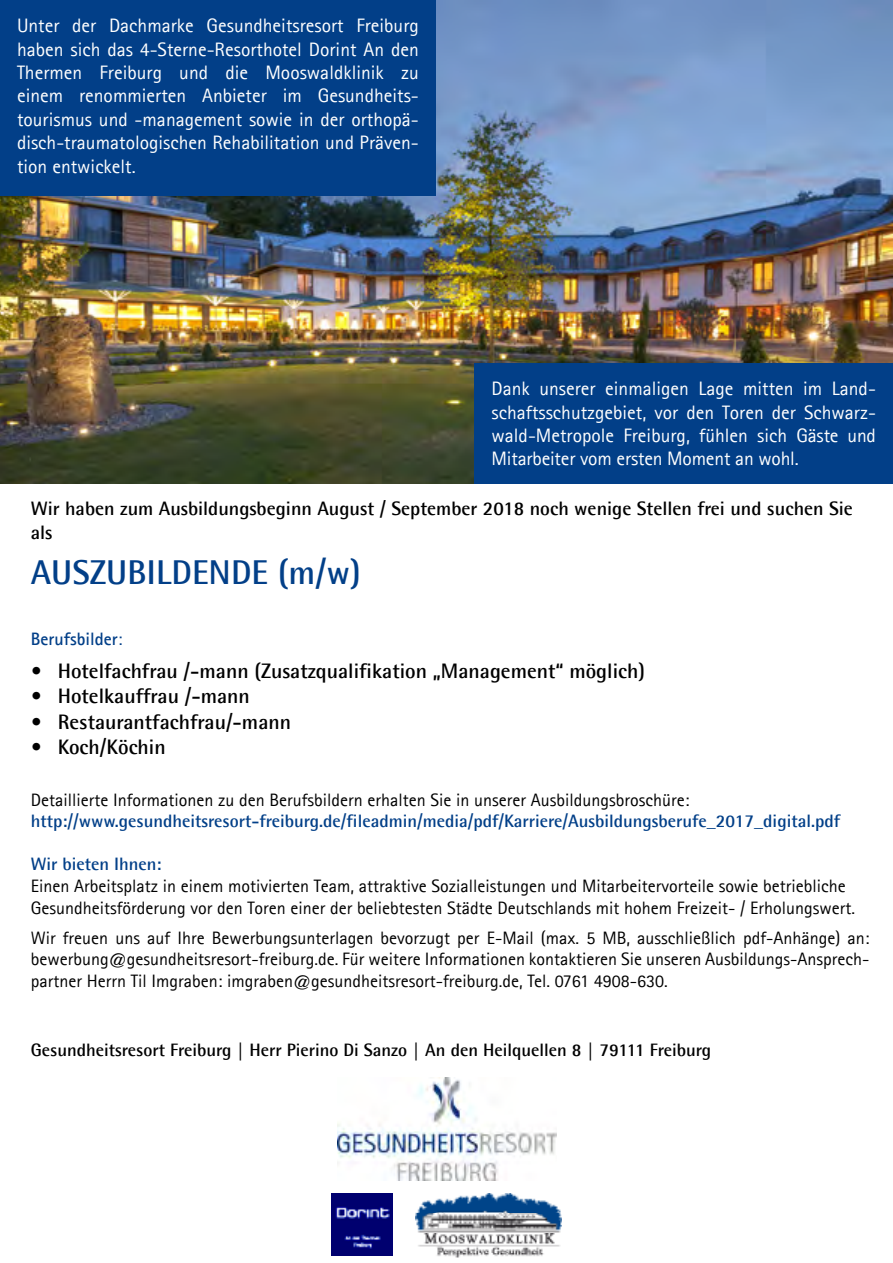
<style>
.page{position:relative;width:893px;height:1263px;background:#fff}
.page>*{position:absolute;margin:0;border:0;box-sizing:border-box;transform-origin:0 0}
.t1{font:700 34.5px "Agfa Rotis Semisans";color:#023f88}
.t2{font:700 21px "Agfa Rotis Semisans";color:#000}
.t3{font:19.5px/23.4px "Agfa Rotis Sans Serif";color:#fff;text-align:justify}
.t4{font:700 19.5px/23.4px "Agfa Rotis Semisans";color:#000}
.t5{font:18px/21.6px "Agfa Rotis Sans Serif";color:#000}
.t6{font:700 18px "Agfa Rotis Semisans";color:#023f88}
.t7{font:700 18px "Agfa Rotis Semisans";color:#000}
.t8{font:700 18px "Agfa Rotis Sans Serif";color:#023f88}
.s1{font-weight:400}
.s2{font-family:"Corporate S";font-weight:400}
</style>
<div class="page">
<img style="left:0;top:0;width:893px;height:484px">
<div style="left:475px;top:363px;width:418px;height:121px;background:#023f88"></div>
<div style="left:0;top:0;width:436px;height:196px;background:#023f88"></div>
<img style="left:337px;top:1077px;width:219px;height:103px">
<img style="left:415px;top:1193px;width:147px;height:65px">
<img style="left:332px;top:1194px;width:61px;height:61px">
<p class="t3" style="left:17px;top:14px;width:403px">Unter der Dachmarke Gesundheitsresort Freiburg haben sich das 4-Sterne-Resorthotel Dorint An den Thermen Freiburg und die Mooswaldklinik zu einem renommierten Anbieter im Gesundheits&shy;tourismus und -management sowie in der orthopä&shy;disch-traumatologischen Rehabilitation und Präven&shy;tion entwickelt.</p>
<p class="t3" style="left:492px;top:377px;width:386px">Dank unserer einmaligen Lage mitten im Land&shy;schaftsschutzgebiet, vor den Toren der Schwarz&shy;wald-Metropole Freiburg, fühlen sich Gäste und Mitarbeiter vom ersten Moment an wohl.</p>
<p class="t4" style="left:31px;top:497px;width:824px">Wir haben zum Ausbildungsbeginn August / September 2018 noch wenige Stellen frei und suchen Sie als</p>
<h1 class="t1" style="left:31px;top:551px;width:332px">AUSZUBILDENDE (m/w)</h1>
<p class="t8" style="left:31px;top:627px;width:93px">Berufsbilder<span class="s1">:</span></p>
<p class="t2" style="left:31px;top:658px;width:616px">• Hotelfachfrau /-mann (Zusatzqualifikation „Management“ möglich)</p>
<p class="t2" style="left:31px;top:683px;width:221px">• Hotelkauffrau /-mann</p>
<p class="t2" style="left:31px;top:709px;width:262px">• Restaurantfachfrau/-mann</p>
<p class="t2" style="left:31px;top:734px;width:136px">• Koch/Köchin</p>
<p class="t5" style="left:31px;top:788px;width:660px">Detaillierte Informationen zu den Berufsbildern erhalten Sie in unserer Ausbildungsbroschüre:</p>
<p class="t6" style="left:31px;top:810px;width:811px">http://www.gesundheitsresort-freiburg.de/fileadmin/media/pdf/Karriere/Ausbildungsberufe_2017_digital.pdf</p>
<p class="t6" style="left:31px;top:853px;width:132px">Wir bieten Ihnen:</p>
<p class="t5" style="left:31px;top:875px;width:826px">Einen Arbeitsplatz in einem motivierten Team, attraktive Sozialleistungen und Mitarbeitervorteile sowie betriebliche<br>Gesundheitsförderung vor den Toren einer der beliebtesten Städte Deutschlands mit hohem Freizeit- / Erholungswert.</p>
<p class="t5" style="left:31px;top:927px;width:840px;text-align:justify">Wir freuen uns auf Ihre Bewerbungsunterlagen bevorzugt per E-Mail (max. 5 MB, ausschließlich pdf-Anhänge) an: bewerbung@gesundheitsresort-freiburg.de. Für weitere Informationen kontaktieren Sie unseren Ausbildungs-Ansprech&shy;partner Herrn Til Imgraben: imgraben@gesundheitsresort-freiburg.de, Tel. 0761 4908-630.</p>
<p class="t7" style="left:31px;top:1038px;width:682px">Gesundheitsresort Freiburg<span class="s2">│</span>Herr Pierino Di Sanzo<span class="s2">│</span>An den Heilquellen 8<span class="s2">│</span>79111 Freiburg</p>
</div>
